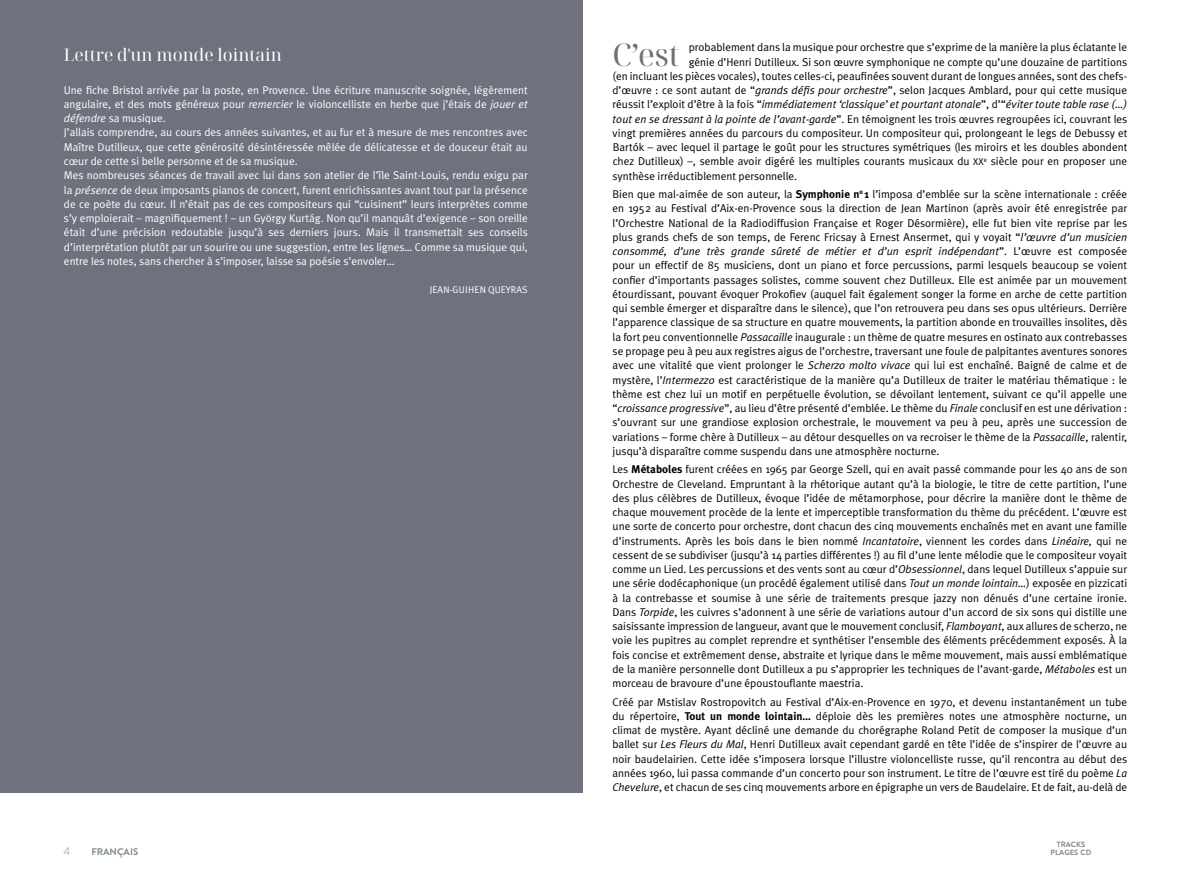
<style>
.page{position:relative;width:1191px;height:893px;background:#fff}
.page>*{position:absolute;margin:0;border:0;box-sizing:border-box;transform-origin:0 0}
.t1{font:31.2px "Noto Serif Display";color:#6f6f6e}
.t2{font:17.25px "Noto Serif Display";color:#fff}
.t3{font:11.25px/14.2px "Meta Plus Normal";color:#000;text-align:justify}
.t4{font:11.25px/14.2px "Meta Plus Normal";color:#fff}
.t5{font:italic 11.25px "Meta Plus Normal";color:#000}
.t6{font:300 11.25px "Brandon Grotesque";color:#7d8a88}
.t7{font:9.75px "Meta Plus Normal";letter-spacing:.015em;color:#fff}
.t8{font:9.6px "Brandon Grotesque Bold SC800";color:#7d8a88}
.t9{font:7.65px "Brandon Grotesque Bold SC800";color:#7d8a88}
.s1{font-style:italic}
.s2{font-style:normal}
.s3{font-size:9.75px}
.s4{font-family:"Meta Plus";font-weight:700}
</style>
<div class="page">
<div style="left:0;top:0;width:583px;height:792px;background:#6f727e"></div>
<h2 class="t2" style="left:64px;top:43px;width:220px">Lettre d'un monde lointain</h2>
<p class="t4" style="left:64px;top:83px;width:465px">Une fiche Bristol arrivée par la poste, en Provence. Une écriture manuscrite soignée, légèrement angulaire, et des mots généreux pour <span class="s1">remercier</span> le violoncelliste en herbe que j’étais de <span class="s1">jouer et défendre</span> sa musique.<br>J’allais comprendre, au cours des années suivantes, et au fur et à mesure de mes rencontres avec Maître Dutilleux, que cette générosité désintéressée mêlée de délicatesse et de douceur était au cœur de cette si belle personne et de sa musique.<br>Mes nombreuses séances de travail avec lui dans son atelier de l’île Saint-Louis, rendu exigu par la <span class="s1">présence</span> de deux imposants pianos de concert, furent enrichissantes avant tout par la présence de ce poète du cœur. Il n’était pas de ces compositeurs qui “cuisinent” leurs interprètes comme s’y emploierait – magnifiquement ! – un György Kurtág. Non qu’il manquât d’exigence – son oreille était d’une précision redoutable jusqu’à ses derniers jours. Mais il transmettait ses conseils d’interprétation plutôt par un sourire ou une suggestion, entre les lignes… Comme sa musique qui, entre les notes, sans chercher à s’imposer, laisse sa poésie s’envoler…</p>
<p class="t7" style="left:430px;top:284px;width:99px">JEAN-GUIHEN QUEYRAS</p>
<h1 class="t1" style="left:612px;top:33px;width:69px">C’est</h1>
<p class="t3" style="left:688px;top:40px;width:440px">probablement dans la musique pour orchestre que s’exprime de la manière la plus éclatante le</p>
<p class="t3" style="left:688px;top:55px;width:440px">génie d’Henri Dutilleux. Si son œuvre symphonique ne compte qu’une douzaine de partitions</p>
<p class="t3" style="left:612px;top:69px;width:516px">(en incluant les pièces vocales), toutes celles-ci, peaufinées souvent durant de longues années, sont des chefs-</p>
<p class="t3" style="left:612px;top:83px;width:516px">d’œuvre : ce sont autant de “<span class="s1">grands défis pour orchestre</span>”, selon Jacques Amblard, pour qui cette musique</p>
<p class="t5" style="left:612px;top:98px;width:516px"><span class="s2">réussit l’exploit d’être à la fois “</span>immédiatement ‘classique’ et pourtant atonale<span class="s2">”, d’“</span>éviter toute table rase (…)</p>
<p class="t3" style="left:612px;top:112px;width:516px"><span class="s1">tout en se dressant à la pointe de l’avant-garde</span>”. En témoignent les trois œuvres regroupées ici, couvrant les</p>
<p class="t3" style="left:612px;top:126px;width:516px">vingt premières années du parcours du compositeur. Un compositeur qui, prolongeant le legs de Debussy et</p>
<p class="t3" style="left:612px;top:140px;width:516px">Bartók – avec lequel il partage le goût pour les structures symétriques (les miroirs et les doubles abondent</p>
<p class="t3" style="left:612px;top:154px;width:516px">chez Dutilleux) –, semble avoir digéré les multiples courants musicaux du <span class="s3">XX</span><sup>e</sup> siècle pour en proposer une</p>
<p class="t3" style="left:612px;top:169px;width:186px">synthèse irréductiblement personnelle.</p>
<p class="t3" style="left:612px;top:187px;width:516px">Bien que mal-aimée de son auteur, la <span class="s4">Symphonie n</span><sup>o</sup> <span class="s4">1</span> l’imposa d’emblée sur la scène internationale : créée en 1952 au Festival d’Aix-en-Provence sous la direction de Jean Martinon (après avoir été enregistrée par l’Orchestre National de la Radiodiffusion Française et Roger Désormière), elle fut bien vite reprise par les plus grands chefs de son temps, de Ferenc Fricsay à Ernest Ansermet, qui y voyait “<span class="s1">l’œuvre d’un musicien consommé, d’une très grande sûreté de métier et d’un esprit indépendant</span>”. L’œuvre est composée pour un effectif de 85 musiciens, dont un piano et force percussions, parmi lesquels beaucoup se voient confier d’importants passages solistes, comme souvent chez Dutilleux. Elle est animée par un mouvement étourdissant, pouvant évoquer Prokofiev (auquel fait également songer la forme en arche de cette partition qui semble émerger et disparaître dans le silence), que l’on retrouvera peu dans ses opus ultérieurs. Derrière l’apparence classique de sa structure en quatre mouvements, la partition abonde en trouvailles insolites, dès la fort peu conventionnelle <span class="s1">Passacaille</span> inaugurale : un thème de quatre mesures en ostinato aux contrebasses se propage peu à peu aux registres aigus de l’orchestre, traversant une foule de palpitantes aventures sonores avec une vitalité que vient prolonger le <span class="s1">Scherzo molto vivace</span> qui lui est enchaîné. Baigné de calme et de mystère, l’<span class="s1">Intermezzo</span> est caractéristique de la manière qu’a Dutilleux de traiter le matériau thématique : le thème est chez lui un motif en perpétuelle évolution, se dévoilant lentement, suivant ce qu’il appelle une “<span class="s1">croissance progressive</span>”, au lieu d’être présenté d’emblée. Le thème du <span class="s1">Finale</span> conclusif en est une dérivation : s’ouvrant sur une grandiose explosion orchestrale, le mouvement va peu à peu, après une succession de variations – forme chère à Dutilleux – au détour desquelles on va recroiser le thème de la <span class="s1">Passacaille</span>, ralentir, jusqu’à disparaître comme suspendu dans une atmosphère nocturne.</p>
<p class="t3" style="left:612px;top:462px;width:516px">Les <span class="s4">Métaboles</span> furent créées en 1965 par George Szell, qui en avait passé commande pour les 40 ans de son Orchestre de Cleveland. Empruntant à la rhétorique autant qu’à la biologie, le titre de cette partition, l’une des plus célèbres de Dutilleux, évoque l’idée de métamorphose, pour décrire la manière dont le thème de chaque mouvement procède de la lente et imperceptible transformation du thème du précédent. L’œuvre est une sorte de concerto pour orchestre, dont chacun des cinq mouvements enchaînés met en avant une famille d’instruments. Après les bois dans le bien nommé <span class="s1">Incantatoire</span>, viennent les cordes dans <span class="s1">Linéaire,</span> qui ne cessent de se subdiviser (jusqu’à 14 parties différentes !) au fil d’une lente mélodie que le compositeur voyait comme un Lied. Les percussions et des vents sont au cœur d’<span class="s1">Obsessionnel</span>, dans lequel Dutilleux s’appuie sur une série dodécaphonique (un procédé également utilisé dans <span class="s1">Tout un monde lointain…</span>) exposée en pizzicati à la contrebasse et soumise à une série de traitements presque jazzy non dénués d’une certaine ironie.<br>Dans <span class="s1">Torpide</span>, les cuivres s’adonnent à une série de variations autour d’un accord de six sons qui distille une saisissante impression de langueur, avant que le mouvement conclusif, <span class="s1">Flamboyant</span>, aux allures de scherzo, ne voie les pupitres au complet reprendre et synthétiser l’ensemble des éléments précédemment exposés. À la fois concise et extrêmement dense, abstraite et lyrique dans le même mouvement, mais aussi emblématique de la manière personnelle dont Dutilleux a pu s’approprier les techniques de l’avant-garde, <span class="s1">Métaboles</span> est un morceau de bravoure d’une époustouflante maestria.</p>
<p class="t3" style="left:612px;top:694px;width:516px">Créé par Mstislav Rostropovitch au Festival d’Aix-en-Provence en 1970, et devenu instantanément un tube du répertoire, <span class="s4">Tout un monde lointain…</span> déploie dès les premières notes une atmosphère nocturne, un climat de mystère. Ayant décliné une demande du chorégraphe Roland Petit de composer la musique d’un ballet sur <span class="s1">Les Fleurs du Mal</span>, Henri Dutilleux avait cependant gardé en tête l’idée de s’inspirer de l’œuvre au noir baudelairien. Cette idée s’imposera lorsque l’illustre violoncelliste russe, qu’il rencontra au début des années 1960, lui passa commande d’un concerto pour son instrument. Le titre de l’œuvre est tiré du poème <span class="s1">La Chevelure</span>, et chacun de ses cinq mouvements arbore en épigraphe un vers de Baudelaire. Et de fait, au-delà de</p>
<p class="t6" style="left:64px;top:844px;width:8px">4</p>
<p class="t9" style="left:1056px;top:839px;width:30px">TRACKS</p>
<p class="t8" style="left:91px;top:845px;width:48px">FRANÇAIS</p>
<p class="t9" style="left:1050px;top:847px;width:42px">PLAGES CD</p>
</div>
